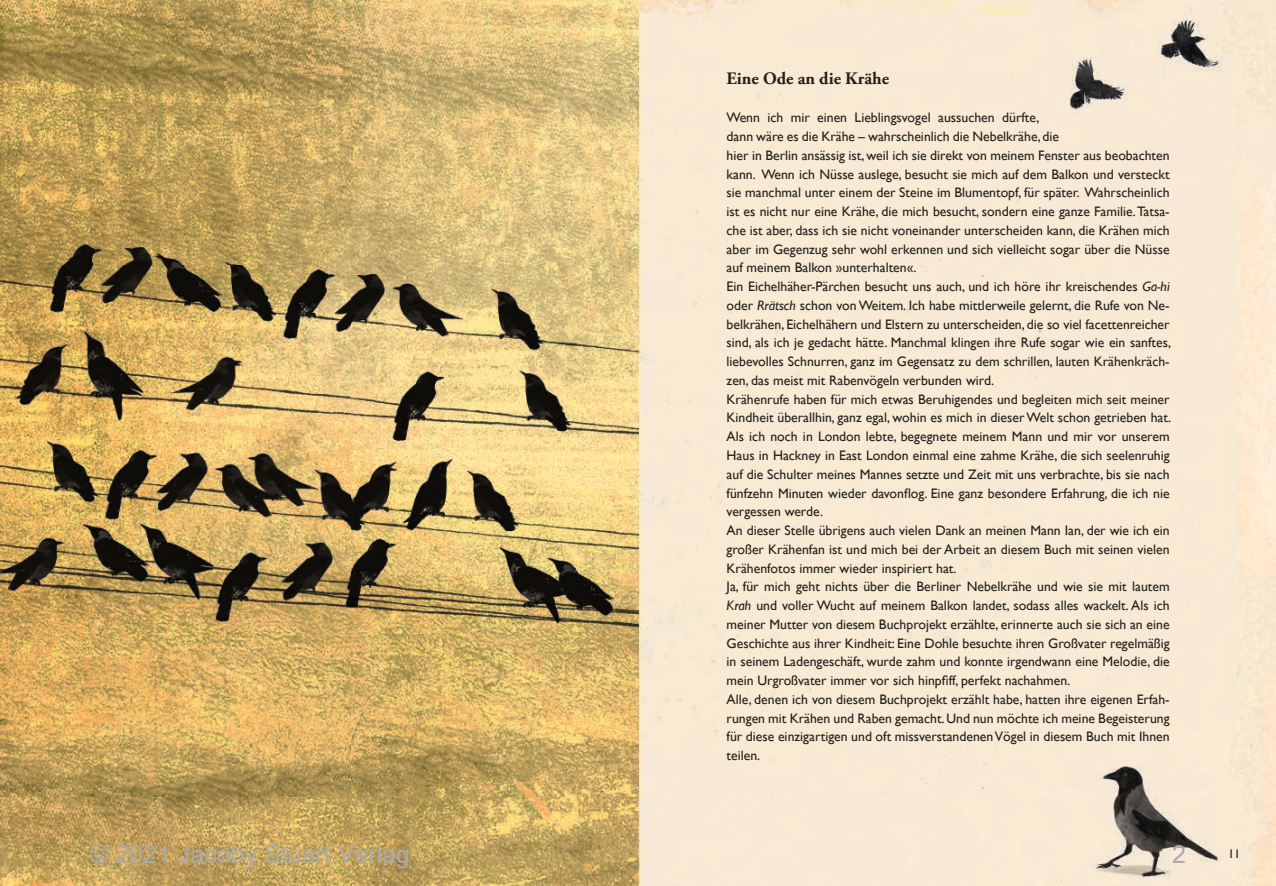
<style>
.page{position:relative;width:1276px;height:886px;background:#fff}
.page>*{position:absolute;margin:0;border:0;box-sizing:border-box;transform-origin:0 0}
.t1{font:25px "Arial";color:#ababab}
.t2{font:700 17.5px "Adobe Garamond Pro";color:#21201c}
.t3{font:13.75px/18.8px "Gill Sans";color:#21201c}
.t4{font:12.5px "Gill Sans";color:#21201c}
.s1{font-style:italic}
</style>
<div class="page">
<img style="left:0;top:0;width:1276px;height:886px">
<p class="t2" style="left:726px;top:68px;width:164px">Eine Ode an die Krähe</p>
<p class="t3" style="left:726px;top:108px;width:446px">Wenn ich mir einen Lieblingsvogel aussuchen dürfte,<br>dann wäre es die Krähe – wahrscheinlich die Nebelkrähe, die<br>hier in Berlin ansässig ist, weil ich sie direkt von meinem Fenster aus beobachten kann. Wenn ich Nüsse auslege, besucht sie mich auf dem Balkon und versteckt sie manchmal unter einem der Steine im Blumentopf, für später. Wahrscheinlich ist es nicht nur eine Krähe, die mich besucht, sondern eine ganze Familie. Tatsa&shy;che ist aber, dass ich sie nicht voneinander unterscheiden kann, die Krähen mich aber im Gegenzug sehr wohl erkennen und sich vielleicht sogar über die Nüsse auf meinem Balkon »unterhalten«.<br>Ein Eichelhäher-Pärchen besucht uns auch, und ich höre ihr kreischendes <span class="s1">Ga-hi </span>oder <span class="s1">Rrätsch</span> schon von Weitem. Ich habe mittlerweile gelernt, die Rufe von Ne&shy;belkrähen, Eichelhähern und Elstern zu unterscheiden, die so viel facettenreicher sind, als ich je gedacht hätte. Manchmal klingen ihre Rufe sogar wie ein sanftes, liebevolles Schnurren, ganz im Gegensatz zu dem schrillen, lauten Krähenkräch&shy;zen, das meist mit Rabenvögeln verbunden wird.<br>Krähenrufe haben für mich etwas Beruhigendes und begleiten mich seit meiner Kindheit überallhin, ganz egal, wohin es mich in dieser Welt schon getrieben hat.<br>Als ich noch in London lebte, begegnete meinem Mann und mir vor unserem Haus in Hackney in East London einmal eine zahme Krähe, die sich seelenruhig auf die Schulter meines Mannes setzte und Zeit mit uns verbrachte, bis sie nach fünfzehn Minuten wieder davonflog. Eine ganz besondere Erfahrung, die ich nie vergessen werde.<br>An dieser Stelle übrigens auch vielen Dank an meinen Mann Ian, der wie ich ein großer Krähenfan ist und mich bei der Arbeit an diesem Buch mit seinen vielen Krähenfotos immer wieder inspiriert hat.<br>Ja, für mich geht nichts über die Berliner Nebelkrähe und wie sie mit lautem <span class="s1">Krah</span> und voller Wucht auf meinem Balkon landet, sodass alles wackelt. Als ich meiner Mutter von diesem Buchprojekt erzählte, erinnerte auch sie sich an eine Geschichte aus ihrer Kindheit: Eine Dohle besuchte ihren Großvater regelmäßig in seinem Ladengeschäft, wurde zahm und konnte irgendwann eine Melodie, die mein Urgroßvater immer vor sich hinpfiff, perfekt nachahmen.<br>Alle, denen ich von diesem Buchprojekt erzählt habe, hatten ihre eigenen Erfah&shy;rungen mit Krähen und Raben gemacht. Und nun möchte ich meine Begeisterung für diese einzigartigen und oft missverstandenen Vögel in diesem Buch mit Ihnen teilen.</p>
<h1 class="t1" style="left:90px;top:837px;width:321px">© 2021 Jacoby Stuart Verlag</h1>
<h1 class="t1" style="left:1172px;top:837px;width:15px">2</h1>
<p class="t4" style="left:1228px;top:846px;width:14px">11</p>
</div>
